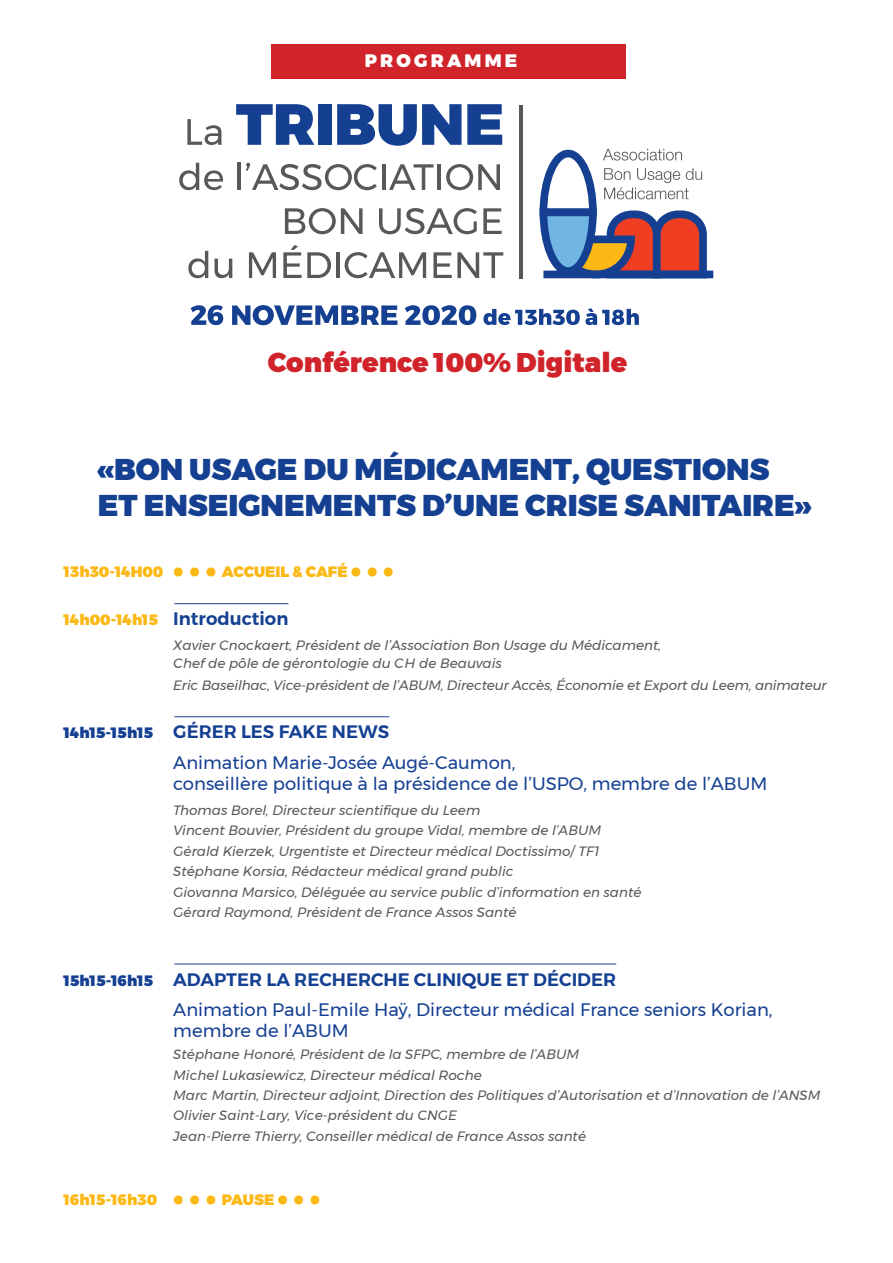
<style>
.page{position:relative;width:893px;height:1263px;background:#fff}
.page>*{position:absolute;margin:0;border:0;box-sizing:border-box;transform-origin:0 0}
.t1{font:900 30px/36px "Montserrat";color:#154092}
.t2{font:900 27px "Montserrat";color:#d1232a}
.t3{font:18px/30.2px "Montserrat";color:#154092}
.t4{font:600 18px "Montserrat";color:#154092}
.t5{font:900 18px "Montserrat";letter-spacing:.18em;color:#fff}
.t6{font:900 15px "Montserrat";color:#fcb814}
.t7{font:italic 13.5px/20.4px "Montserrat";color:#57585a}
.s1{font-size:28.5px}
.s2{font-weight:900;font-size:15px;color:#fcb814}
.s3{font-weight:900;font-size:15px}
.s4{font-weight:600}
.s5{font-weight:500}
</style>
<div class="page">
<hr style="left:174px;top:603px;width:114px;height:1px;background:#154092">
<hr style="left:174px;top:716px;width:215px;height:1px;background:#154092">
<hr style="left:174px;top:964px;width:442px;height:1px;background:#154092">
<div style="left:271px;top:44px;width:354px;height:35px;background:#d1232a"></div>
<svg style="left:191px;top:305px;width:32px;height:20px"></svg>
<svg style="left:232px;top:305px;width:165px;height:20px"></svg>
<svg style="left:405px;top:305px;width:71px;height:20px"></svg>
<svg style="left:483px;top:308px;width:156px;height:17px"></svg>
<svg style="left:539px;top:148px;width:175px;height:131px"></svg>
<svg style="left:187px;top:119px;width:34px;height:26px"></svg>
<svg style="left:236px;top:104px;width:78px;height:41px"></svg>
<div style="left:318px;top:104px;width:13px;height:41px;background:#154092"></div>
<svg style="left:337px;top:104px;width:165px;height:42px"></svg>
<svg style="left:179px;top:163px;width:44px;height:27px"></svg>
<hr style="left:237px;top:163px;width:4px;height:27px;background:#57585a">
<svg style="left:246px;top:163px;width:131px;height:27px"></svg>
<hr style="left:382px;top:164px;width:3px;height:26px;background:#57585a">
<svg style="left:389px;top:164px;width:45px;height:26px"></svg>
<hr style="left:438px;top:164px;width:3px;height:26px;background:#57585a">
<svg style="left:446px;top:164px;width:54px;height:26px"></svg>
<svg style="left:285px;top:208px;width:78px;height:26px"></svg>
<svg style="left:379px;top:208px;width:98px;height:26px"></svg>
<svg style="left:483px;top:208px;width:19px;height:26px"></svg>
<svg style="left:188px;top:251px;width:20px;height:27px"></svg>
<svg style="left:215px;top:259px;width:17px;height:19px"></svg>
<svg style="left:249px;top:252px;width:27px;height:26px"></svg>
<svg style="left:283px;top:245px;width:48px;height:33px"></svg>
<hr style="left:336px;top:252px;width:4px;height:26px;background:#57585a">
<svg style="left:345px;top:252px;width:81px;height:26px"></svg>
<svg style="left:433px;top:252px;width:70px;height:26px"></svg>
<hr style="left:519px;top:105px;width:4px;height:174px;background:#57585a">
<h3 class="t5" style="left:365px;top:46px;width:154px">PROGRAMME</h3>
<h2 class="t2" style="left:268px;top:340px;width:361px">Conférence 100% Digitale</h2>
<h1 class="t1" style="left:98px;top:451px;width:715px">«BON USAGE DU MÉDICAMENT, QUESTIONS<br>ET ENSEIGNEMENTS D’UNE CRISE SANITAIRE»</h1>
<p class="t6" style="left:64px;top:559px;width:331px">13h30-14H00 <span class="s1">• • •</span> ACCUEIL &amp; CAFÉ <span class="s1">• • •</span></p>
<h3 class="t4" style="left:64px;top:605px;width:226px"><span class="s2">14h00-14h15</span> Introduction</h3>
<p class="t7" style="left:173px;top:636px;width:489px;line-height:18px">Xavier Cnockaert, Président de l’Association Bon Usage du Médicament,<br>Chef de pôle de gérontologie du CH de Beauvais</p>
<p class="t7" style="left:173px;top:675px;width:655px">Eric Baseilhac, Vice-président de l’ABUM, Directeur Accès, Économie et Export du Leem, animateur</p>
<h3 class="t3" style="left:173px;top:717px;width:344px;text-indent:-110px"><span class="s3">14h15-15h15</span> <span class="s4">GÉRER LES FAKE NEWS<br></span>Animation Marie-Josée Augé-Caumon,</h3>
<h3 class="t3" style="left:173px;top:768px;width:595px">conseillère politique à la présidence de l’USPO, membre de l’ABUM</h3>
<p class="t7" style="left:173px;top:800px;width:470px">Thomas Borel, Directeur scientifique du Leem<br>Vincent Bouvier, Président du groupe Vidal, membre de l’ABUM Gérald Kierzek, Urgentiste et Directeur médical Doctissimo/ TF1<br>Stéphane Korsia, Rédacteur médical grand public<br>Giovanna Marsico, Déléguée au service public d’information en santé Gérard Raymond, Président de France Assos Santé</p>
<h3 class="t3" style="left:173px;top:964px;width:601px;text-indent:-110px"><span class="s3">15h15-16h15</span> <span class="s4">ADAPTER LA RECHERCHE CLINIQUE ET DÉCIDER<br></span>Animation Paul-Emile Haÿ, Directeur médical France seniors Korian,</h3>
<h3 class="t3" style="left:173px;top:1016px;width:177px">membre de l’ABUM</h3>
<p class="t7" style="left:173px;top:1044px;width:649px">Stéphane Honoré, Président de la SFPC, membre de l’ABUM<br>Michel Lukasiewicz, <span class="s5">Directeur médical Roche<br></span>Marc Martin, Directeur adjoint, Direction des Politiques d’Autorisation et d’Innovation de l’ANSM Olivier Saint-Lary, Vice-président du CNGE<br>Jean-Pierre Thierry, Conseiller médical de France Assos santé</p>
<p class="t6" style="left:64px;top:1187px;width:258px">16h15-16h30 <span class="s1">• • •</span> PAUSE <span class="s1">• • •</span></p>
</div>
